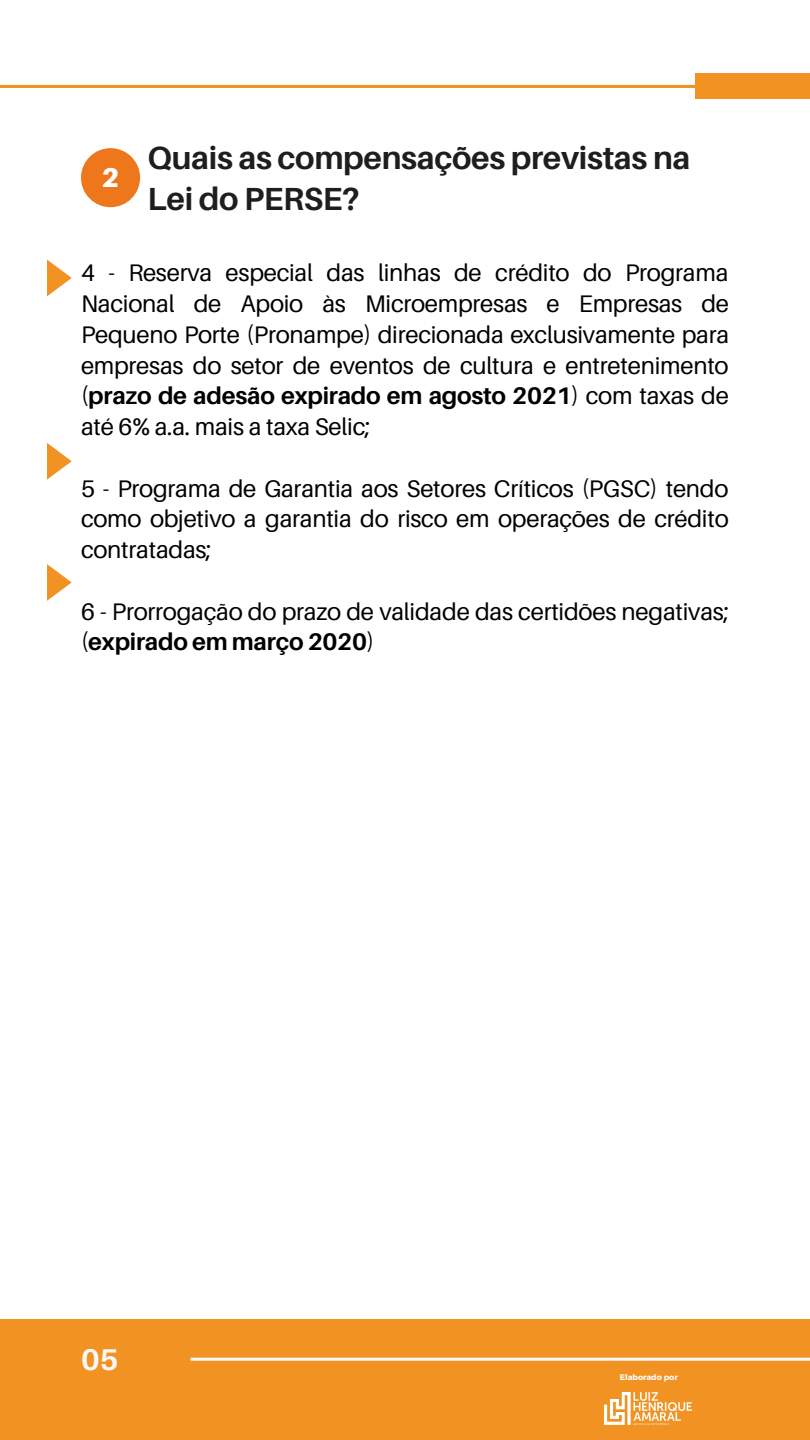
<style>
.page{position:relative;width:810px;height:1440px;background:#fff}
.page>*{position:absolute;margin:0;border:0;box-sizing:border-box;transform-origin:0 0}
.t1{font:700 32px/41.2px "Aileron";letter-spacing:-.01em;color:#1e1e1e}
.t2{font:700 30px "Aileron";color:#f8f8f8}
.t3{font:900 27.1px "Aileron";color:#fff}
.t4{font:24px/30.8px "Aileron";letter-spacing:-.01em;color:#000;text-align:justify}
.t5{font:700 8px "Montserrat";color:#fff}
.s1{font-weight:700}
</style>
<div class="page">
<div style="left:696px;top:74px;width:114px;height:25px;background:#f19222"></div>
<hr style="left:0;top:85px;width:696px;height:3px;background:#f19222">
<div style="left:0;top:1319px;width:810px;height:121px;background:#f19222"></div>
<svg style="left:191px;top:1358px;width:619px;height:3px;background:#f7eee4"></svg>
<img style="left:605px;top:1392px;width:87px;height:33px">
<div style="left:81px;top:148px;width:59px;height:59px;background:#ee771c;border-radius:50%"></div>
<svg style="left:47px;top:259px;width:25px;height:37px"></svg>
<svg style="left:47px;top:443px;width:25px;height:37px"></svg>
<svg style="left:47px;top:564px;width:25px;height:37px"></svg>
<p class="t3" style="left:102px;top:161px;width:19px">2</p>
<h1 class="t1" style="left:148px;top:136px;width:544px">Quais as compensações previstas na<br>Lei do PERSE?</h1>
<p class="t4" style="left:81px;top:257px;width:650px">4 - Reserva especial das linhas de crédito do Programa Nacional de Apoio às Microempresas e Empresas de Pequeno Porte (Pronampe) direcionada exclusivamente para empresas do setor de eventos de cultura e entretenimento (<span class="s1">prazo de adesão expirado em agosto 2021</span>) com taxas de até 6% a.a. mais a taxa Selic;</p>
<p class="t4" style="left:81px;top:472px;width:649px">5 - Programa de Garantia aos Setores Críticos (PGSC) tendo como objetivo a garantia do risco em operações de crédito contratadas;</p>
<p class="t4" style="left:81px;top:595px;width:649px">6 - Prorrogação do prazo de validade das certidões negativas; (<span class="s1">expirado em março 2020</span>)</p>
<p class="t2" style="left:81px;top:1341px;width:39px">05</p>
<p class="t5" style="left:620px;top:1372px;width:59px">Elaborado por</p>
</div>
